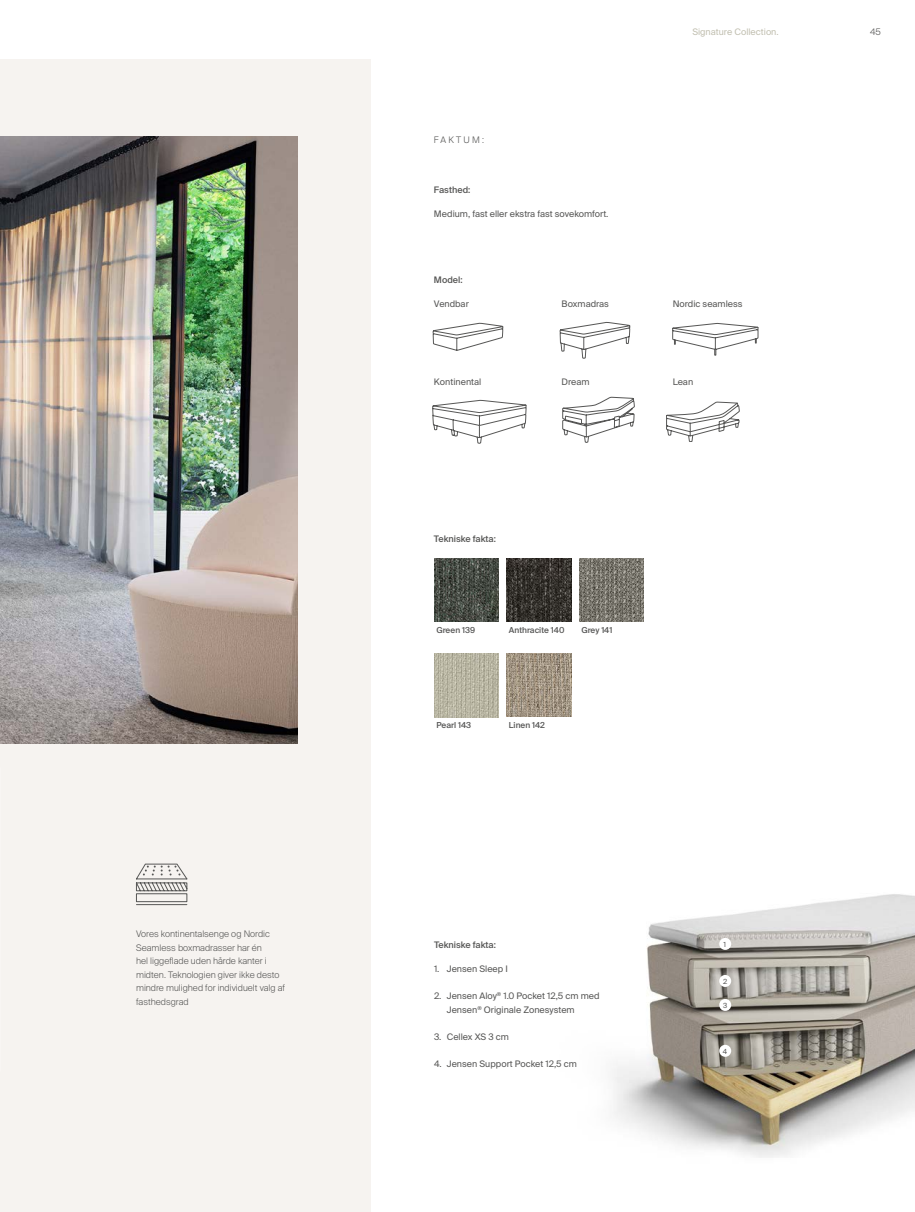
<style>
.page{position:relative;width:915px;height:1212px;background:#fff}
.page>*{position:absolute;margin:0;border:0;box-sizing:border-box;transform-origin:0 0}
.t1{font:9px "Suisse Intl";color:#575756}
.t2{font:300 9px/13.5px "Suisse Intl";color:#575756}
.t3{font:500 9px "Suisse Intl";color:#575756}
.t4{font:9px "Suisse Intl";color:#c2c0b1}
.t5{font:500 8.25px "Suisse Intl";color:#575756}
.t6{font:7.05px "Suisse Intl";color:#575756}
</style>
<div class="page">
<img style="left:612px;top:894px;width:302px;height:264px">
<div style="left:719px;top:938px;width:12px;height:12px;background:#fff;border-radius:50%"></div>
<div style="left:719px;top:975px;width:12px;height:12px;background:#fff;border-radius:50%"></div>
<div style="left:719px;top:999px;width:12px;height:12px;background:#fff;border-radius:50%"></div>
<div style="left:719px;top:1045px;width:12px;height:12px;background:#fff;border-radius:50%"></div>
<div style="left:0;top:60px;width:370px;height:1152px;background:#f6f3f0"></div>
<img style="left:0;top:136px;width:298px;height:607px">
<svg style="left:432px;top:323px;width:71px;height:28px"></svg>
<svg style="left:559px;top:322px;width:71px;height:37px"></svg>
<svg style="left:672px;top:323px;width:86px;height:33px"></svg>
<svg style="left:432px;top:400px;width:94px;height:44px"></svg>
<svg style="left:562px;top:397px;width:72px;height:46px"></svg>
<svg style="left:666px;top:402px;width:73px;height:40px"></svg>
<svg style="left:136px;top:863px;width:52px;height:42px"></svg>
<img style="left:579px;top:558px;width:64px;height:63px">
<img style="left:434px;top:558px;width:64px;height:63px">
<img style="left:434px;top:654px;width:64px;height:63px">
<img style="left:506px;top:653px;width:65px;height:63px">
<img style="left:506px;top:558px;width:65px;height:63px">
<p class="t2" style="left:136px;top:927px;width:150px">Vores kontinentalsenge og Nordic<br>Seamless boxmadrasser har én<br>hel liggeflade uden hårde kanter i midten. Teknologien giver ikke desto mindre mulighed for individuelt valg af fasthedsgrad</p>
<p class="t2" style="left:434px;top:133px;width:52px">FAKTUM:</p>
<p class="t3" style="left:434px;top:184px;width:38px">Fasthed:</p>
<p class="t1" style="left:434px;top:208px;width:176px">Medium, fast eller ekstra fast sovekomfort.</p>
<p class="t4" style="left:692px;top:26px;width:88px">Signature Collection.</p>
<p class="t3" style="left:434px;top:274px;width:30px">Model:</p>
<p class="t1" style="left:434px;top:298px;width:36px">Vendbar</p>
<p class="t1" style="left:561px;top:298px;width:49px">Boxmadras</p>
<p class="t1" style="left:672px;top:298px;width:71px">Nordic seamless</p>
<p class="t1" style="left:434px;top:376px;width:49px">Kontinental</p>
<p class="t1" style="left:561px;top:376px;width:29px">Dream</p>
<p class="t1" style="left:672px;top:376px;width:22px">Lean</p>
<p class="t3" style="left:434px;top:534px;width:63px">Tekniske fakta:</p>
<p class="t5" style="left:436px;top:625px;width:40px">Green 139</p>
<p class="t5" style="left:509px;top:625px;width:57px">Anthracite 140</p>
<p class="t5" style="left:581px;top:625px;width:32px">Grey 141</p>
<p class="t5" style="left:436px;top:721px;width:36px">Pearl 143</p>
<p class="t5" style="left:509px;top:721px;width:37px">Linen 142</p>
<p class="t3" style="left:434px;top:940px;width:63px">Tekniske fakta:</p>
<p class="t1" style="left:434px;top:964px;width:75px">1. Jensen Sleep I</p>
<p class="t1" style="left:434px;top:991px;width:167px">2. Jensen Aloy<sup>®</sup> 1.0 Pocket 12,5 cm med</p>
<p class="t1" style="left:446px;top:1004px;width:129px">Jensen<sup>®</sup> Originale Zonesystem</p>
<p class="t1" style="left:434px;top:1031px;width:77px">3. Cellex XS 3 cm</p>
<p class="t1" style="left:434px;top:1058px;width:144px">4. Jensen Support Pocket 12,5 cm</p>
<p class="t6" style="left:723px;top:940px;width:4px">1</p>
<p class="t6" style="left:722px;top:977px;width:6px">2</p>
<p class="t6" style="left:723px;top:1001px;width:6px">3</p>
<p class="t6" style="left:722px;top:1047px;width:6px">4</p>
<p class="t2" style="left:869px;top:25px;width:12px">45</p>
</div>
